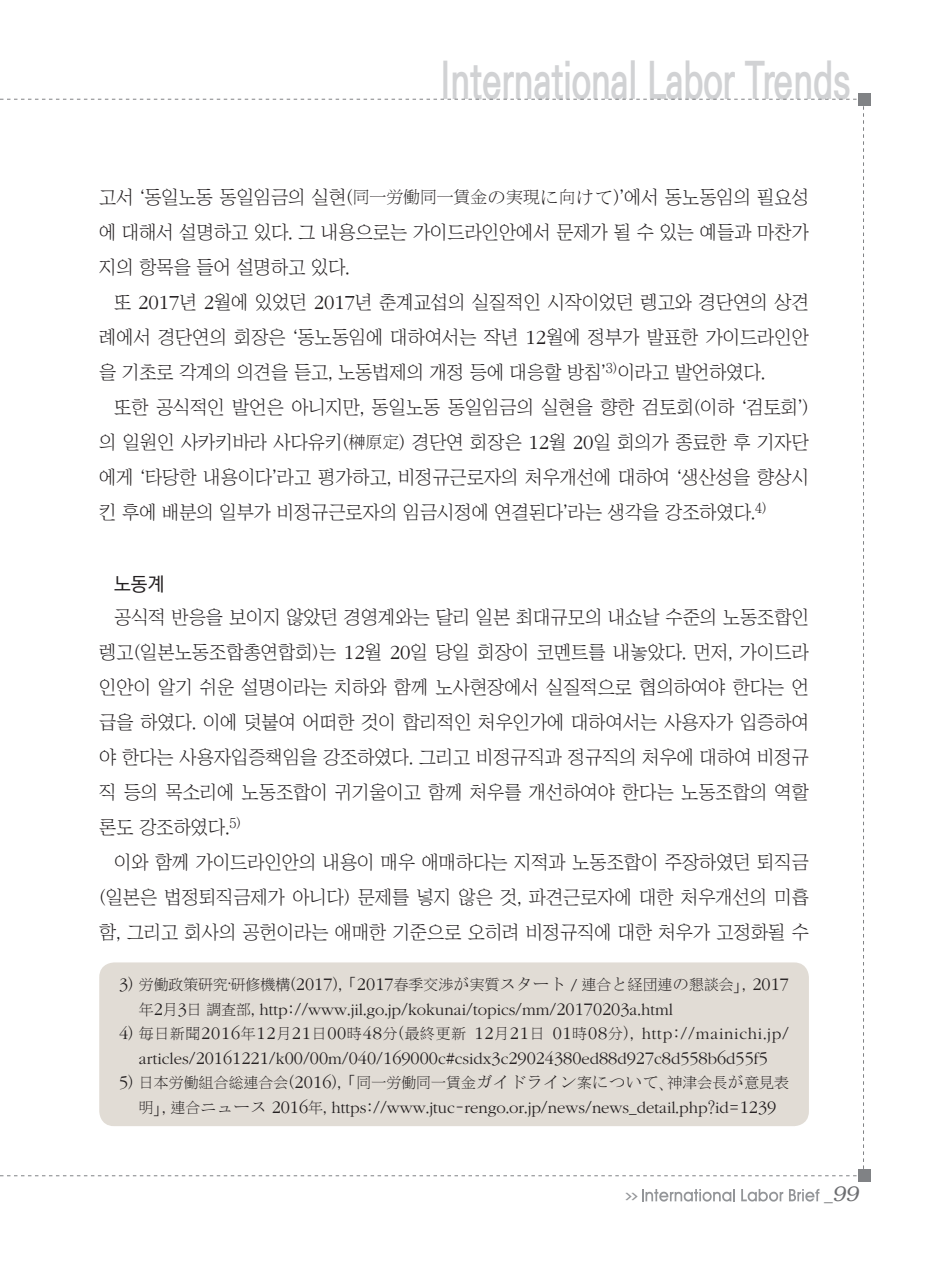
<style>
.page{position:relative;width:933px;height:1275px;background:#fff}
.page>*{position:absolute;margin:0;border:0;box-sizing:border-box;transform-origin:0 0}
.t1{font:700 50.4px "Ko Pub Dotum";color:#d1d2d4;scale:.7 1}
.t2{font:italic 300 21px "Bookman";color:#6c6d70}
.소제목{font:500 19.25px "Ko Pub Dotum";color:#231f20}
.본문{font:18.9px/35px "Chosunilbo NM";color:#231f20;text-align:justify}
.각주{font:300 18.38px/24.5px "ITC Garamond Std";color:#231f20;text-align:center}
.각주-2{font:300 16.62px "ITC Garamond Std";color:#231f20}
.각주-3{font:14.88px "P Ming Li U";letter-spacing:.01em;color:#231f20}
.t3{font:700 7.88px "Ko Pub Dotum";color:#939598;scale:2 1}
.s1{font-family:"P Ming Li U";font-size:16.8px}
.s2{font-family:"MS Mincho"}
.s3{font-family:"ITC Garamond Std";font-weight:300;font-size:20.82px}
.s4{font-family:"ITC Garamond Std";font-weight:300;font-size:18.38px}
.s5{font-family:"Chosunilbo NM";font-size:16.62px}
.s6{font-family:"MS Mincho";font-size:16.62px}
.s7{font-family:"P Ming Li U";font-weight:400;font-size:14.88px}
.s8{font-size:18.38px}
.s9{font-family:"Chosunilbo NM";font-weight:400}
.s10{font-family:"Chosunilbo NM";font-weight:400;font-size:16.62px}
.s11{font-size:16.62px}
.s12{font-family:"MS Mincho";font-weight:400}
.s13{font-family:"Helvetica";font-weight:400;font-style:normal;font-size:17.5px}
</style>
<div class="page">
<div style="left:858px;top:93px;width:12px;height:12px;background:#808285"></div>
<div style="left:858px;top:1170px;width:12px;height:12px;background:#808285"></div>
<svg style="left:642px;top:1189px;width:93px;height:13px"></svg>
<svg style="left:741px;top:1189px;width:42px;height:13px"></svg>
<svg style="left:789px;top:1189px;width:30px;height:12px"></svg>
<div style="left:99px;top:962px;width:710px;height:164px;background:#e1dcd5;border-radius:15px"></div>
<h1 class="t1" style="left:440px;top:56px;width:588px">International Labor Trends</h1>
<p class="본문" style="left:99px;top:179px;width:711px">고서 ‘동일노동 동일임금의 실현(<span class="s1">同一労働同一賃金</span><span class="s2">の</span><span class="s1">実現</span><span class="s2">に</span><span class="s1">向</span><span class="s2">けて</span>)’에서 동노동임의 필요성 에 대해서 설명하고 있다. 그 내용으로는 가이드라인안에서 문제가 될 수 있는 예들과 마찬가 지의 항목을 들어 설명하고 있다.</p>
<p class="본문" style="left:99px;top:284px;width:711px;text-indent:15px">또 <span class="s3">2017</span>년 <span class="s3">2</span>월에 있었던 <span class="s3">2017</span>년 춘계교섭의 실질적인 시작이었던 렝고와 경단연의 상견 례에서 경단연의 회장은 ‘동노동임에 대하여서는 작년 <span class="s3">12</span>월에 정부가 발표한 가이드라인안 을 기초로 각계의 의견을 듣고, 노동법제의 개정 등에 대응할 방침’<sup>3)</sup>이라고 발언하였다.</p>
<p class="본문" style="left:99px;top:389px;width:711px;text-indent:15px">또한 공식적인 발언은 아니지만, 동일노동 동일임금의 실현을 향한 검토회(이하 ‘검토회’) 의 일원인 사카키바라 사다유키(<span class="s1">榊原定</span>) 경단연 회장은 <span class="s3">12</span>월 <span class="s3">20</span>일 회의가 종료한 후 기자단 에게 ‘타당한 내용이다’라고 평가하고, 비정규근로자의 처우개선에 대하여 ‘생산성을 향상시 킨 후에 배분의 일부가 비정규근로자의 임금시정에 연결된다’라는 생각을 강조하였다.<sup>4)</sup></p>
<p class="소제목" style="left:114px;top:575px;width:52px">노동계</p>
<p class="본문" style="left:99px;top:599px;width:711px;text-indent:15px">공식적 반응을 보이지 않았던 경영계와는 달리 일본 최대규모의 내쇼날 수준의 노동조합인 렝고(일본노동조합총연합회)는 <span class="s3">12</span>월 <span class="s3">20</span>일 당일 회장이 코멘트를 내놓았다. 먼저, 가이드라 인안이 알기 쉬운 설명이라는 치하와 함께 노사현장에서 실질적으로 협의하여야 한다는 언 급을 하였다. 이에 덧붙여 어떠한 것이 합리적인 처우인가에 대하여서는 사용자가 입증하여 야 한다는 사용자입증책임을 강조하였다. 그리고 비정규직과 정규직의 처우에 대하여 비정규 직 등의 목소리에 노동조합이 귀기울이고 함께 처우를 개선하여야 한다는 노동조합의 역할 론도 강조하였다.<sup>5)</sup></p>
<p class="본문" style="left:99px;top:844px;width:711px;text-indent:15px">이와 함께 가이드라인안의 내용이 매우 애매하다는 지적과 노동조합이 주장하였던 퇴직금 (일본은 법정퇴직금제가 아니다) 문제를 넣지 않은 것, 파견근로자에 대한 처우개선의 미흡 함, 그리고 회사의 공헌이라는 애매한 기준으로 오히려 비정규직에 대한 처우가 고정화될 수</p>
<p class="각주-3" style="left:119px;top:977px;width:671px"><span class="s4">3</span><span class="s5">)</span> 労働政策研究<span class="s5">・</span>研修機構<span class="s5">(</span><span class="s4">2017</span><span class="s5">), 「</span><span class="s4">2017</span>春季交渉<span class="s6">が</span>実質<span class="s6">スタート</span><span class="s5">／</span>連合<span class="s6">と</span>経団連<span class="s6">の</span>懇談会<span class="s5">」,</span> <span class="s4">2017</span></p>
<p class="각주-2" style="left:139px;top:1001px;width:535px"><span class="s7">年</span><span class="s8">2</span><span class="s7">月</span><span class="s8">3</span><span class="s7">日調査部</span><span class="s9">,</span> http<span class="s9">://</span>www<span class="s9">.</span>jil<span class="s9">.</span>go<span class="s9">.</span>jp<span class="s9">/</span>kokunai<span class="s9">/</span>topics<span class="s9">/</span>mm<span class="s9">/</span><span class="s8">20170203</span>a<span class="s9">.</span>html</p>
<p class="각주" style="left:119px;top:1022px;width:671px">4<span class="s10">)</span> <span class="s7">毎日新聞</span>2016<span class="s7">年</span>12<span class="s7">月</span>21<span class="s7">日</span>00<span class="s7">時</span>48<span class="s7">分</span><span class="s10">(</span><span class="s7">最終更新</span> 12<span class="s7">月</span>21<span class="s7">日</span> 01<span class="s7">時</span>08<span class="s7">分</span><span class="s10">),</span> <span class="s11">http</span><span class="s10">://</span><span class="s11">mainichi</span><span class="s10">.</span><span class="s11">jp</span><span class="s10">/ </span><span class="s11">articles</span><span class="s10">/</span>20161221<span class="s10">/</span><span class="s11">k</span>00<span class="s10">/</span>00<span class="s11">m</span><span class="s10">/</span>040<span class="s10">/</span>169000<span class="s11">c</span><span class="s10">#</span><span class="s11">csidx</span>3<span class="s11">c</span>29024380<span class="s11">ed</span>88<span class="s11">d</span>927<span class="s11">c</span>8<span class="s11">d</span>558<span class="s11">b</span>6<span class="s11">d</span>55<span class="s11">f</span>5</p>
<p class="각주-3" style="left:119px;top:1075px;width:671px"><span class="s4">5</span><span class="s5">)</span> 日本労働組合総連合会<span class="s5">(</span><span class="s4">2016</span><span class="s5">), 「</span>同一労働同一賃金<span class="s6">ガイドライン</span>案<span class="s6">について</span><span class="s5">、</span>神津会長<span class="s6">が</span>意見表</p>
<p class="각주-2" style="left:139px;top:1099px;width:639px"><span class="s7">明</span><span class="s9">」,</span> <span class="s7">連合</span><span class="s12">ニュース</span> <span class="s8">2016</span><span class="s7">年</span><span class="s9">,</span> https<span class="s9">://</span>www<span class="s9">.</span>jtuc<span class="s9">-</span>rengo<span class="s9">.</span>or<span class="s9">.</span>jp<span class="s9">/</span>news<span class="s9">/</span>news<span class="s9">_</span>detail<span class="s9">.</span>php<span class="s9">?</span>id<span class="s9">=</span><span class="s8">1239</span></p>
<p class="t3" style="left:625px;top:1192px;width:8px">&gt;&gt;</p>
<p class="t2" style="left:824px;top:1182px;width:36px"><span class="s13">_</span>99</p>
</div>
